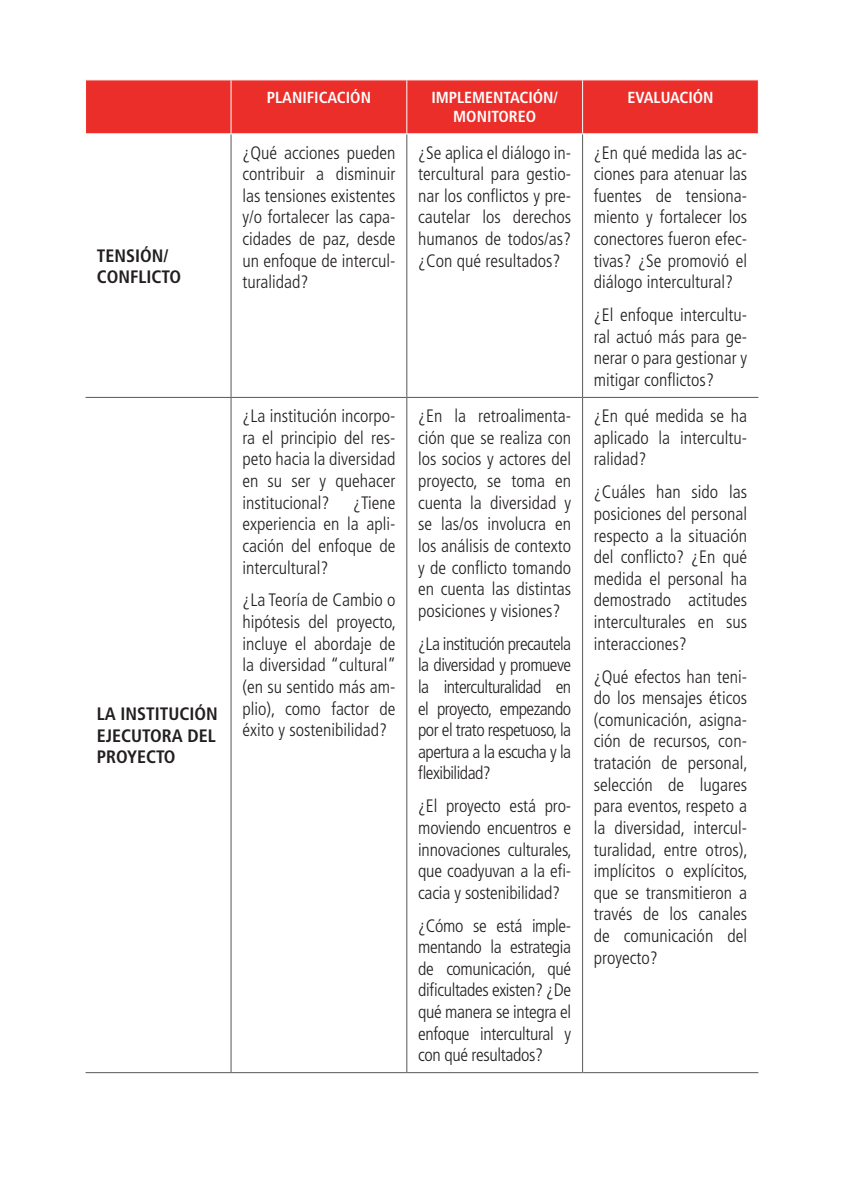
<style>
.page{position:relative;width:842px;height:1191px;background:#fff}
.page>*{position:absolute;margin:0;border:0;box-sizing:border-box;transform-origin:0 0}
.cuerpo_tabla{font:300 condensed 18px/21.6px "Frutiger LT Std";color:#231f20;text-align:justify}
.cuerpo_tabla-2{font:700 condensed 18px/21.6px "Frutiger LT Std";color:#231f20}
.tit_tabla{font:700 condensed 16px/19.2px "Frutiger LT Std";color:#fff;text-align:center}
</style>
<div class="page">
<div style="left:86px;top:80px;width:672px;height:53px;background:#eb2e2a"></div>
<hr style="left:231px;top:80px;width:1px;height:53px;background:#fff">
<hr style="left:406px;top:80px;width:1px;height:53px;background:#fff">
<hr style="left:582px;top:80px;width:1px;height:53px;background:#fff">
<hr style="left:231px;top:134px;width:1px;height:263px;background:#57585a">
<hr style="left:406px;top:134px;width:1px;height:263px;background:#57585a">
<hr style="left:582px;top:134px;width:1px;height:263px;background:#57585a">
<hr style="left:86px;top:397px;width:145px;height:1px;background:#57585a">
<hr style="left:231px;top:397px;width:176px;height:1px;background:#57585a">
<hr style="left:231px;top:398px;width:1px;height:674px;background:#57585a">
<hr style="left:407px;top:397px;width:176px;height:1px;background:#57585a">
<hr style="left:406px;top:398px;width:1px;height:674px;background:#57585a">
<hr style="left:583px;top:397px;width:175px;height:1px;background:#57585a">
<hr style="left:582px;top:398px;width:1px;height:674px;background:#57585a">
<hr style="left:86px;top:1072px;width:145px;height:1px;background:#57585a">
<hr style="left:231px;top:1072px;width:176px;height:1px;background:#57585a">
<hr style="left:407px;top:1072px;width:176px;height:1px;background:#57585a">
<hr style="left:583px;top:1072px;width:175px;height:1px;background:#57585a">
<p class="cuerpo_tabla-2" style="left:97px;top:244px;width:86px">TENSIÓN/<br>CONFLICTO</p>
<p class="cuerpo_tabla-2" style="left:97px;top:703px;width:122px;text-align:justify">LA INSTITUCIÓN EJECUTORA DEL PROYECTO</p>
<p class="tit_tabla" style="left:267px;top:88px;width:106px">PLANIFICACIÓN</p>
<p class="tit_tabla" style="left:431px;top:88px;width:128px">IMPLEMENTACIÓN/<br>MONITOREO</p>
<p class="tit_tabla" style="left:627px;top:88px;width:88px">EVALUACIÓN</p>
<p class="cuerpo_tabla" style="left:242px;top:142px;width:155px">¿Qué acciones pueden contribuir a disminuir las tensiones existentes y/o fortalecer las capa&shy;cidades de paz, desde un enfoque de intercul&shy;turalidad?</p>
<p class="cuerpo_tabla" style="left:418px;top:142px;width:155px">¿Se aplica el diálogo in&shy;tercultural para gestio&shy;nar los conflictos y pre&shy;cautelar los derechos humanos de todos/as? ¿Con qué resultados?</p>
<p class="cuerpo_tabla" style="left:594px;top:142px;width:155px">¿En qué medida las ac&shy;ciones para atenuar las fuentes de tensiona&shy;miento y fortalecer los conectores fueron efec&shy;tivas? ¿Se promovió el diálogo intercultural?</p>
<p class="cuerpo_tabla" style="left:594px;top:304px;width:155px">¿El enfoque intercultu&shy;ral actuó más para ge&shy;nerar o para gestionar y mitigar conflictos?</p>
<p class="cuerpo_tabla" style="left:242px;top:405px;width:155px">¿La institución incorpo&shy;ra el principio del res&shy;peto hacia la diversidad en su ser y quehacer institucional?</p>
<p class="cuerpo_tabla" style="left:242px;top:492px;width:155px;text-indent:111px">¿Tiene experiencia en la apli&shy;cación del enfoque de intercultural?</p>
<p class="cuerpo_tabla" style="left:242px;top:589px;width:155px">¿La Teoría de Cambio o hipótesis del proyecto, incluye el abordaje de la diversidad “cultural” (en su sentido más am&shy;plio), como factor de éxito y sostenibilidad?</p>
<p class="cuerpo_tabla" style="left:418px;top:405px;width:155px">¿En la retroalimenta&shy;ción que se realiza con los socios y actores del proyecto, se toma en cuenta la diversidad y se las/os involucra en los análisis de contexto y de conflicto tomando en cuenta las distintas posiciones y visiones?</p>
<p class="cuerpo_tabla" style="left:418px;top:633px;width:155px">¿La institución precautela la diversidad y promueve la interculturalidad en el proyecto, empezando por el trato respetuoso, la apertura a la escucha y la flexibilidad?</p>
<p class="cuerpo_tabla" style="left:418px;top:795px;width:155px">¿El proyecto está pro&shy;moviendo encuentros e innovaciones culturales, que coadyuvan a la efi&shy;cacia y sostenibilidad?</p>
<p class="cuerpo_tabla" style="left:418px;top:915px;width:155px">¿Cómo se está imple&shy;mentando la estrategia de comunicación, qué dificultades existen? ¿De qué manera se integra el enfoque intercultural y con qué resultados?</p>
<p class="cuerpo_tabla" style="left:594px;top:405px;width:155px">¿En qué medida se ha aplicado la intercultu&shy;ralidad?</p>
<p class="cuerpo_tabla" style="left:594px;top:481px;width:155px">¿Cuáles han sido las posiciones del personal respecto a la situación del conflicto? ¿En qué medida el personal ha demostrado actitudes interculturales en sus interacciones?</p>
<p class="cuerpo_tabla" style="left:594px;top:666px;width:155px">¿Qué efectos han teni&shy;do los mensajes éticos (comunicación, asigna&shy;ción de recursos, con&shy;tratación de personal, selección de lugares para eventos, respeto a la diversidad, intercul&shy;turalidad, entre otros), implícitos o explícitos, que se transmitieron a través de los canales de comunicación del proyecto?</p>
</div>
